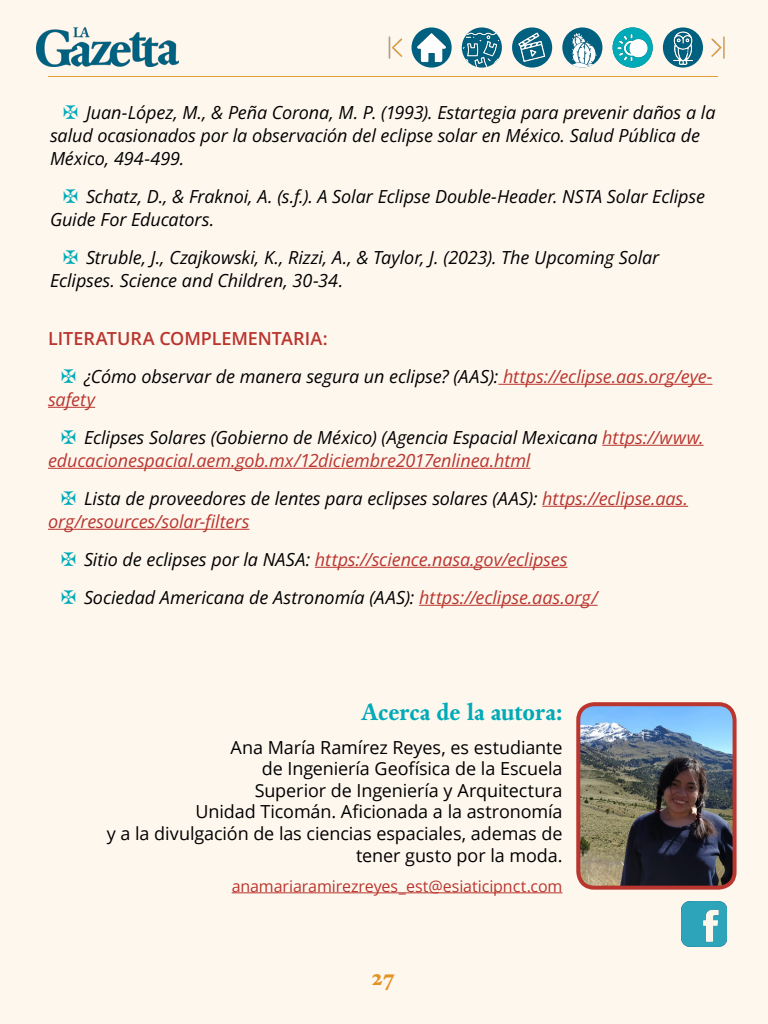
<style>
.page{position:relative;width:768px;height:1024px;background:#fef7ee}
.page>*{position:absolute;margin:0;border:0;box-sizing:border-box;transform-origin:0 0}
.t1{font:700 25px "Espinosa Nova Pro";letter-spacing:-.01em;color:#00aab7}
.t2{font:700 25px "Espinosa Nova Pro";color:#e49320}
.t3{font:italic 18px/23px "Open Sans";letter-spacing:-.005em;color:#000}
.t4{font:italic 18px/38px "Open Sans";letter-spacing:-.005em;color:#b9352e}
.t5{font:18px/21.6px "Open Sans";letter-spacing:-.005em;color:#000;text-align:right}
.t6{font:16px "Open Sans";letter-spacing:-.005em;color:#b9352e}
.s1{font-weight:600;font-style:normal;color:#b9352e}
.s2{color:#b9352e}
.s3{color:#000}
</style>
<div class="page">
<img style="left:37px;top:28px;width:141px;height:39px">
<hr style="left:48px;top:76px;width:670px;height:1px;background:#e49320">
<img style="left:412px;top:27px;width:40px;height:41px;border-radius:20px">
<img style="left:462px;top:28px;width:40px;height:40px">
<svg style="left:512px;top:27px;width:40px;height:41px"></svg>
<img style="left:512px;top:28px;width:37px;height:37px">
<img style="left:562px;top:27px;width:40px;height:41px;border-radius:20px">
<img style="left:663px;top:27px;width:40px;height:41px;border-radius:20px">
<img style="left:711px;top:36px;width:14px;height:23px">
<img style="left:388px;top:36px;width:15px;height:23px">
<hr style="left:498px;top:384px;width:214px;height:1px;background:#b9352e">
<hr style="left:48px;top:407px;width:47px;height:1px;background:#b9352e">
<hr style="left:602px;top:445px;width:102px;height:1px;background:#b9352e">
<hr style="left:48px;top:468px;width:482px;height:1px;background:#b9352e">
<hr style="left:542px;top:506px;width:146px;height:1px;background:#b9352e">
<hr style="left:48px;top:529px;width:201px;height:1px;background:#b9352e">
<hr style="left:315px;top:567px;width:253px;height:1px;background:#b9352e">
<hr style="left:419px;top:605px;width:179px;height:1px;background:#b9352e">
<hr style="left:232px;top:892px;width:330px;height:1px;background:#b9352e">
<img style="left:581px;top:707px;width:151px;height:178px">
<div style="left:576px;top:702px;width:161px;height:188px;border:4px solid #b9352e;border-radius:16px"></div>
<img style="left:682px;top:902px;width:45px;height:44px">
<img style="left:613px;top:27px;width:40px;height:41px;border-radius:20px">
<p class="t3" style="left:50px;top:101px;width:667px;text-indent:36px">Juan-López, M., &amp; Peña Corona, M. P. (1993). Estartegia para prevenir daños a la salud ocasionados por la observación del eclipse solar en México. Salud Pública de<br>México, 494-499.</p>
<p class="t3" style="left:50px;top:185px;width:657px;text-indent:36px">Schatz, D., &amp; Fraknoi, A. (s.f.). A Solar Eclipse Double-Header. NSTA Solar Eclipse<br>Guide For Educators.</p>
<p class="t3" style="left:50px;top:246px;width:611px;text-indent:36px">Struble, J., Czajkowski, K., Rizzi, A., &amp; Taylor, J. (2023). The Upcoming Solar<br>Eclipses. Science and Children, 30-34.</p>
<p class="t3" style="left:84px;top:319px;width:630px;line-height:38px;text-indent:-36px"><span class="s1">LITERATURA COMPLEMENTARIA:<br></span>¿Cómo observar de manera segura un eclipse? (AAS): <span class="s2">https://eclipse.aas.org/eye-</span></p>
<p class="t3" style="left:84px;top:380px;width:621px;line-height:38px;text-indent:-36px"><span class="s2">safety<br></span>Eclipses Solares (Gobierno de México) (Agencia Espacial Mexicana <span class="s2">https://www.</span></p>
<p class="t4" style="left:84px;top:441px;width:606px;text-indent:-36px">educacionespacial.aem.gob.mx/12diciembre2017enlinea.html<br><span class="s3">Lista de proveedores de lentes para eclipses solares (AAS):</span> https://eclipse.aas.</p>
<p class="t4" style="left:84px;top:502px;width:515px;text-indent:-36px">org/resources/solar-filters<br><span class="s3">Sitio de eclipses por la NASA:</span> https://science.nasa.gov/eclipses<br><span class="s3">Sociedad Americana de Astronomía (AAS):</span> https://eclipse.aas.org/</p>
<h1 class="t1" style="left:361px;top:698px;width:203px">Acerca de la autora:</h1>
<p class="t5" style="left:107px;top:736px;width:457px">Ana María Ramírez Reyes, es estudiante<br>de Ingeniería Geofísica de la Escuela<br>Superior de Ingeniería y Arquitectura<br>Unidad Ticomán. Aficionada a la astronomía<br>y a la divulgación de las ciencias espaciales, ademas de tener gusto por la moda.</p>
<p class="t6" style="left:232px;top:875px;width:332px">anamariaramirezreyes_est@esiaticipnct.com</p>
<h1 class="t2" style="left:371px;top:963px;width:25px">27</h1>
</div>
